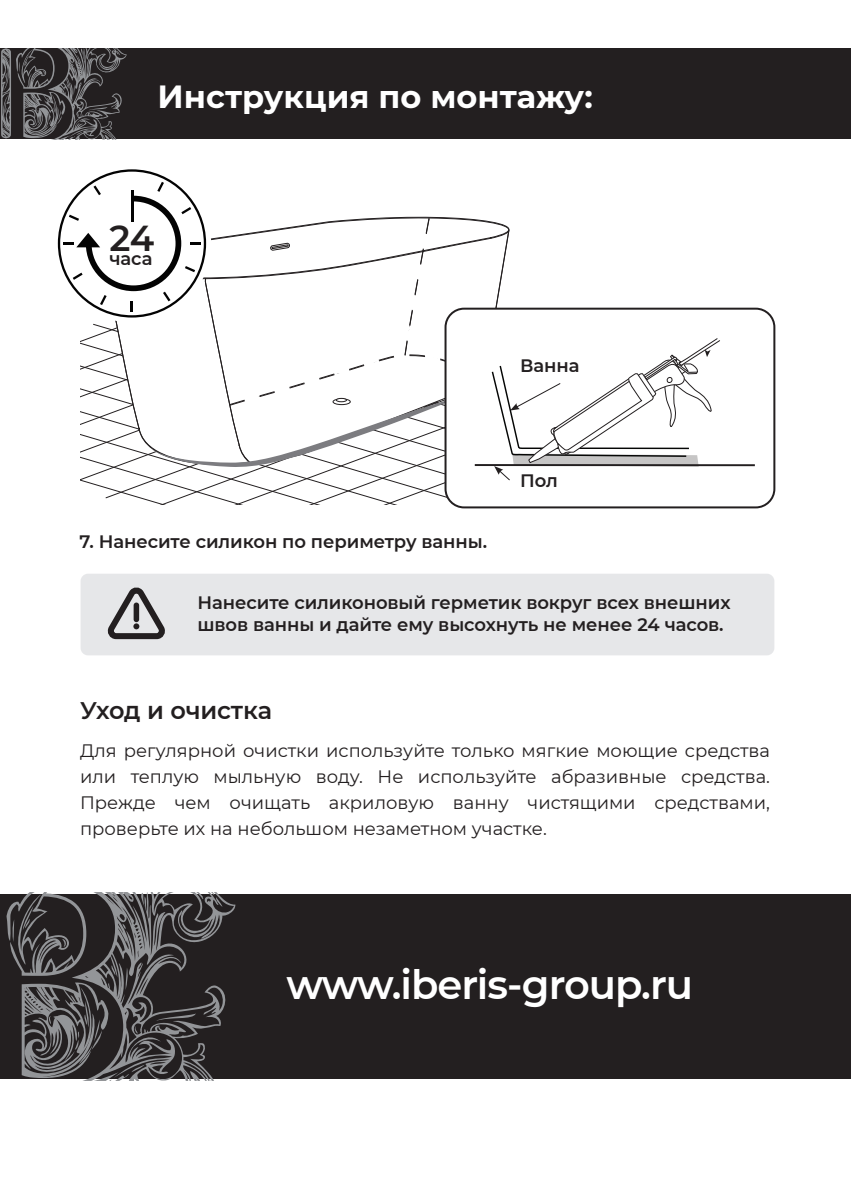
<style>
.page{position:relative;width:851px;height:1191px;background:#fff}
.page>*{position:absolute;margin:0;border:0;box-sizing:border-box;transform-origin:0 0}
.t1{font:600 40px "Montserrat";letter-spacing:-.025em;color:#fff}
.t2{font:700 32px "Montserrat";color:#fff}
.t3{font:600 24px "Montserrat";letter-spacing:-.01em;color:#231f20}
.t4{font:18px/26px "Montserrat";color:#231f20;text-align:justify}
.t5{font:600 18px/22px "Montserrat";letter-spacing:-.005em;color:#231f20}
</style>
<div class="page">
<div style="left:81px;top:573px;width:693px;height:82px;background:#e6e7e9;border-radius:7px"></div>
<div style="left:0;top:49px;width:850px;height:90px;background:#231f20"></div>
<svg style="left:1px;top:49px;width:126px;height:91px"></svg>
<div style="left:444px;top:308px;width:331px;height:200px;border:2px solid #231f20;border-radius:19px"></div>
<hr style="left:474px;top:464px;width:280px;height:2px;background:#231f20">
<svg style="left:58px;top:169px;width:662px;height:335px"></svg>
<svg style="left:107px;top:587px;width:58px;height:53px"></svg>
<div style="left:0;top:894px;width:850px;height:185px;background:#231f20"></div>
<svg style="left:6px;top:892px;width:230px;height:188px"></svg>
<h2 class="t2" style="left:158px;top:73px;width:436px">Инструкция по монтажу:</h2>
<p class="t5" style="left:109px;top:247px;width:46px"><sup>24</sup>часа</p>
<p class="t5" style="left:520px;top:354px;width:61px">Ванна</p>
<p class="t5" style="left:80px;top:529px;width:409px">7. Нанесите силикон по периметру ванны.</p>
<p class="t5" style="left:520px;top:469px;width:39px">Пол</p>
<p class="t5" style="left:197px;top:590px;width:534px">Нанесите силиконовый герметик вокруг всех внешних швов ванны и дайте ему высохнуть не менее 24 часов.</p>
<h3 class="t3" style="left:80px;top:694px;width:193px">Уход и очистка</h3>
<p class="t4" style="left:80px;top:737px;width:691px">Для регулярной очистки используйте только мягкие моющие средства или теплую мыльную воду. Не используйте абразивные средства.<br>Прежде чем очищать акриловую ванну чистящими средствами, проверьте их на небольшом незаметном участке.</p>
<h1 class="t1" style="left:286px;top:956px;width:408px">www.iberis-group.ru</h1>
</div>
